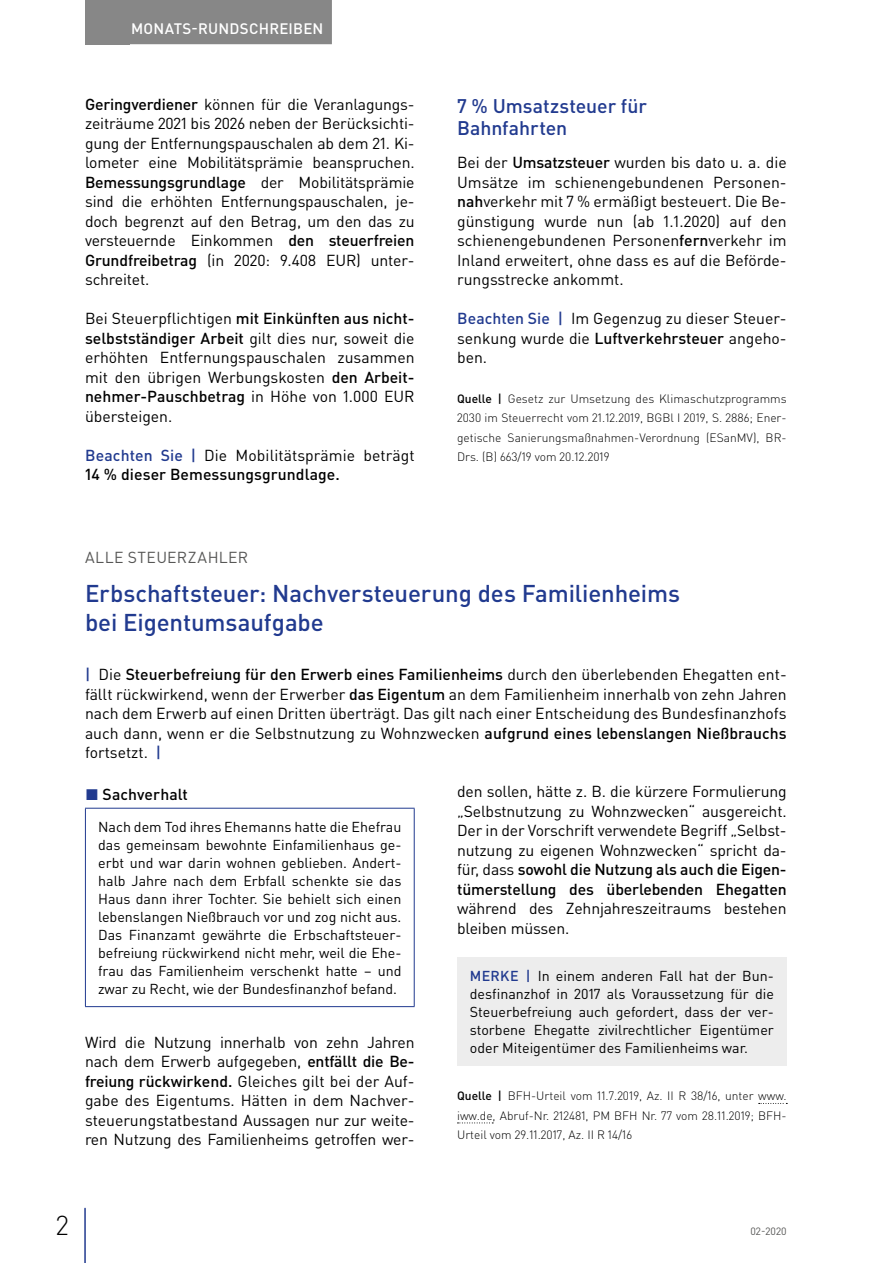
<style>
.page{position:relative;width:893px;height:1263px;background:#fff}
.page>*{position:absolute;margin:0;border:0;box-sizing:border-box;transform-origin:0 0}
.t1{font:300 27px "DIN Pro";color:#000}
.t2{font:500 24px/28.5px "DIN Pro";letter-spacing:-.005em;color:#213a8f}
.t3{font:500 19.5px/22.5px "DIN Pro";letter-spacing:-.005em;color:#213a8f}
.t4{font:15.75px/19.5px "DIN Pro";letter-spacing:-.01em;color:#000;text-align:justify}
.t5{font:500 15.75px/19.5px "DIN Pro";letter-spacing:.005em;color:#000}
.t6{font:15.75px "DIN Pro";letter-spacing:.025em;color:#575756}
.t7{font:500 15px "DIN Pro";letter-spacing:.015em;color:#fff}
.t8{font:14.25px/18px "DIN Pro";letter-spacing:-.005em;color:#000;text-align:justify}
.t9{font:300 12px/19.5px "DIN Pro";color:#000;text-align:justify}
.t10{font:10.5px "DIN Pro";color:#575756}
.s1{font-weight:500}
.s2{color:#213a8f}
.s3{font-weight:400}
.s4{font-weight:500;color:#213a8f}
</style>
<div class="page">
<div style="left:85px;top:0;width:45px;height:44px;background:#878787"></div>
<hr style="left:84px;top:1208px;width:2px;height:55px;background:#213a8f">
<div style="left:122px;top:0;width:210px;height:44px;background:#878787"></div>
<hr style="left:85px;top:808px;width:330px;height:1px;background:#213a8f">
<hr style="left:85px;top:808px;width:1px;height:198px;background:#213a8f">
<hr style="left:414px;top:808px;width:1px;height:198px;background:#213a8f">
<hr style="left:85px;top:1006px;width:330px;height:1px;background:#213a8f">
<svg style="left:759px;top:1103px;width:28px;height:1px"></svg>
<svg style="left:457px;top:1122px;width:36px;height:1px"></svg>
<div style="left:457px;top:957px;width:330px;height:108px;background:#ededed"></div>
<p class="t7" style="left:131px;top:18px;width:194px">MONATS-RUNDSCHREIBEN</p>
<p class="t4" style="left:85px;top:94px;width:331px"><span class="s1">Geringverdiener</span> können für die Veranlagungs&shy;zeiträume 2021 bis 2026 neben der Berücksichti&shy;gung der Entfernungspauschalen ab dem 21. Ki&shy;lometer eine Mobilitätsprämie beanspruchen.<br><span class="s1">Bemessungsgrundlage</span> der Mobilitätsprämie sind die erhöhten Entfernungspauschalen, je&shy;doch begrenzt auf den Betrag, um den das zu versteuernde Einkommen <span class="s1">den steuerfreien Grundfreibetrag</span> (in 2020: 9.408 EUR) unter&shy;schreitet.</p>
<p class="t4" style="left:85px;top:308px;width:331px">Bei Steuerpflichtigen <span class="s1">mit Einkünften aus nicht&shy;selbstständiger Arbeit</span> gilt dies nur, soweit die erhöhten Entfernungspauschalen zusammen mit den übrigen Werbungskosten <span class="s1">den Arbeit&shy;nehmer-Pauschbetrag</span> in Höhe von 1.000 EUR übersteigen.</p>
<p class="t5" style="left:85px;top:445px;width:331px"><span class="s2">Beachten Sie |</span> <span class="s3">Die Mobilitätsprämie beträgt<br></span>14 % dieser Bemessungsgrundlage.</p>
<p class="t3" style="left:457px;top:94px;width:191px">7 % Umsatzsteuer für<br>Bahnfahrten</p>
<p class="t4" style="left:457px;top:152px;width:331px">Bei der <span class="s1">Umsatzsteuer</span> wurden bis dato u. a. die Umsätze im schienengebundenen Personen&shy;<span class="s1">nah</span>verkehr mit 7 % ermäßigt besteuert. Die Be&shy;günstigung wurde nun (ab 1.1.2020) auf den schienengebundenen Personen<span class="s1">fern</span>verkehr im Inland erweitert, ohne dass es auf die Beförde&shy;rungsstrecke ankommt.</p>
<p class="t4" style="left:457px;top:308px;width:331px"><span class="s4">Beachten Sie |</span> Im Gegenzug zu dieser Steuer&shy;senkung wurde die <span class="s1">Luftverkehrsteuer</span> angeho&shy;ben.</p>
<p class="t9" style="left:457px;top:388px;width:331px"><span class="s1">Quelle |</span> Gesetz zur Umsetzung des Klimaschutzprogramms 2030 im Steuerrecht vom 21.12.2019, BGBl I 2019, S. 2886; Ener&shy;getische Sanierungsmaßnahmen-Verordnung (ESanMV), BR-Drs. (B) 663/19 vom 20.12.2019</p>
<p class="t6" style="left:85px;top:547px;width:165px">ALLE STEUERZAHLER</p>
<h2 class="t2" style="left:85px;top:578px;width:597px">Erbschaftsteuer: Nachversteuerung des Familienheims bei Eigentumsaufgabe</h2>
<p class="t4" style="left:85px;top:664px;width:703px"><span class="s4">|</span> Die <span class="s1">Steuerbefreiung für den Erwerb eines Familienheims</span> durch den überlebenden Ehegatten ent&shy;fällt rückwirkend, wenn der Erwerber <span class="s1">das Eigentum</span> an dem Familienheim innerhalb von zehn Jahren nach dem Erwerb auf einen Dritten überträgt. Das gilt nach einer Entscheidung des Bundesfinanzhofs auch dann, wenn er die Selbstnutzung zu Wohnzwecken <span class="s1">aufgrund eines lebenslangen Nießbrauchs </span>fortsetzt. <span class="s4">|</span></p>
<p class="t5" style="left:85px;top:784px;width:104px"><span class="s2">◼</span> Sachverhalt</p>
<p class="t8" style="left:98px;top:817px;width:305px">Nach dem Tod ihres Ehemanns hatte die Ehefrau das gemeinsam bewohnte Einfamilienhaus ge&shy;erbt und war darin wohnen geblieben. Andert&shy;halb Jahre nach dem Erbfall schenkte sie das Haus dann ihrer Tochter. Sie behielt sich einen lebenslangen Nießbrauch vor und zog nicht aus.<br>Das Finanzamt gewährte die Erbschaftsteuer&shy;befreiung rückwirkend nicht mehr, weil die Ehe&shy;frau das Familienheim verschenkt hatte – und zwar zu Recht, wie der Bundesfinanzhof befand.</p>
<p class="t4" style="left:457px;top:781px;width:331px">den sollen, hätte z. B. die kürzere Formulierung „Selbstnutzung zu Wohnzwecken“ ausgereicht.<br>Der in der Vorschrift verwendete Begriff „Selbst&shy;nutzung zu eigenen Wohnzwecken“ spricht da&shy;für, dass <span class="s1">sowohl die Nutzung als auch die Eigen&shy;tümerstellung des überlebenden Ehegatten</span></p>
<p class="t4" style="left:457px;top:898px;width:331px">während des Zehnjahreszeitraums bestehen bleiben müssen.</p>
<p class="t8" style="left:470px;top:966px;width:306px"><span class="s4">MERKE |</span> In einem anderen Fall hat der Bun&shy;desfinanzhof in 2017 als Voraussetzung für die Steuerbefreiung auch gefordert, dass der ver&shy;storbene Ehegatte zivilrechtlicher Eigentümer oder Miteigentümer des Familienheims war.</p>
<p class="t9" style="left:457px;top:1086px;width:331px"><span class="s1">Quelle |</span> BFH-Urteil vom 11.7.2019, Az. II R 38/16, unter www. iww.de, Abruf-Nr. 212481, PM BFH Nr. 77 vom 28.11.2019; BFH-Urteil vom 29.11.2017, Az. II R 14/16</p>
<p class="t4" style="left:85px;top:1032px;width:331px">Wird die Nutzung innerhalb von zehn Jahren nach dem Erwerb aufgegeben, <span class="s1">entfällt die Be&shy;freiung rückwirkend.</span> Gleiches gilt bei der Auf&shy;gabe des Eigentums. Hätten in dem Nachver&shy;steuerungstatbestand Aussagen nur zur weite&shy;ren Nutzung des Familienheims getroffen wer-</p>
<h1 class="t1" style="left:56px;top:1207px;width:14px">2</h1>
<p class="t10" style="left:750px;top:1224px;width:38px">02-2020</p>
</div>
